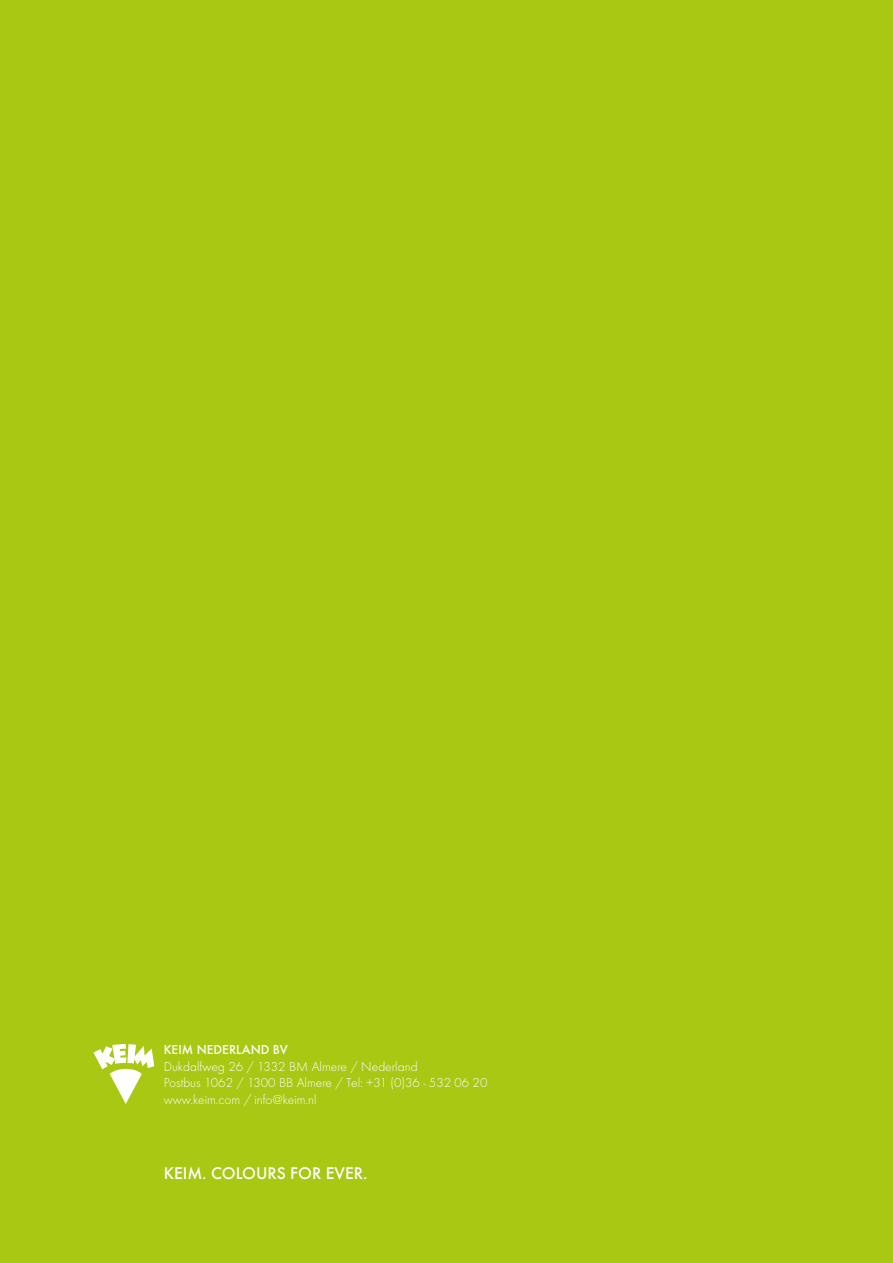
<style>
.page{position:relative;width:893px;height:1263px;background:#a8c813}
.page>*{position:absolute;margin:0;border:0;box-sizing:border-box;transform-origin:0 0}
.t1{font:500 17.55px "Futura T";color:#fff}
.t2{font:300 13.5px "Futura T";color:#fff}
.t3{font:500 13.5px "Futura T";color:#fff}
</style>
<div class="page">
<svg style="left:94px;top:1044px;width:60px;height:60px"></svg>
<p class="t3" style="left:164px;top:1042px;width:126px">KEIM NEDERLAND BV</p>
<p class="t2" style="left:164px;top:1058px;width:255px">Dukdalfweg 26 / 1332 BM Almere / Nederland</p>
<p class="t2" style="left:164px;top:1075px;width:325px">Postbus 1062 / 1300 BB Almere / Tel: +31 (0)36 - 532 06 20</p>
<p class="t2" style="left:164px;top:1091px;width:154px">www.keim.com / info@keim.nl</p>
<p class="t1" style="left:164px;top:1163px;width:205px">KEIM. COLOURS FOR EVER.</p>
</div>
